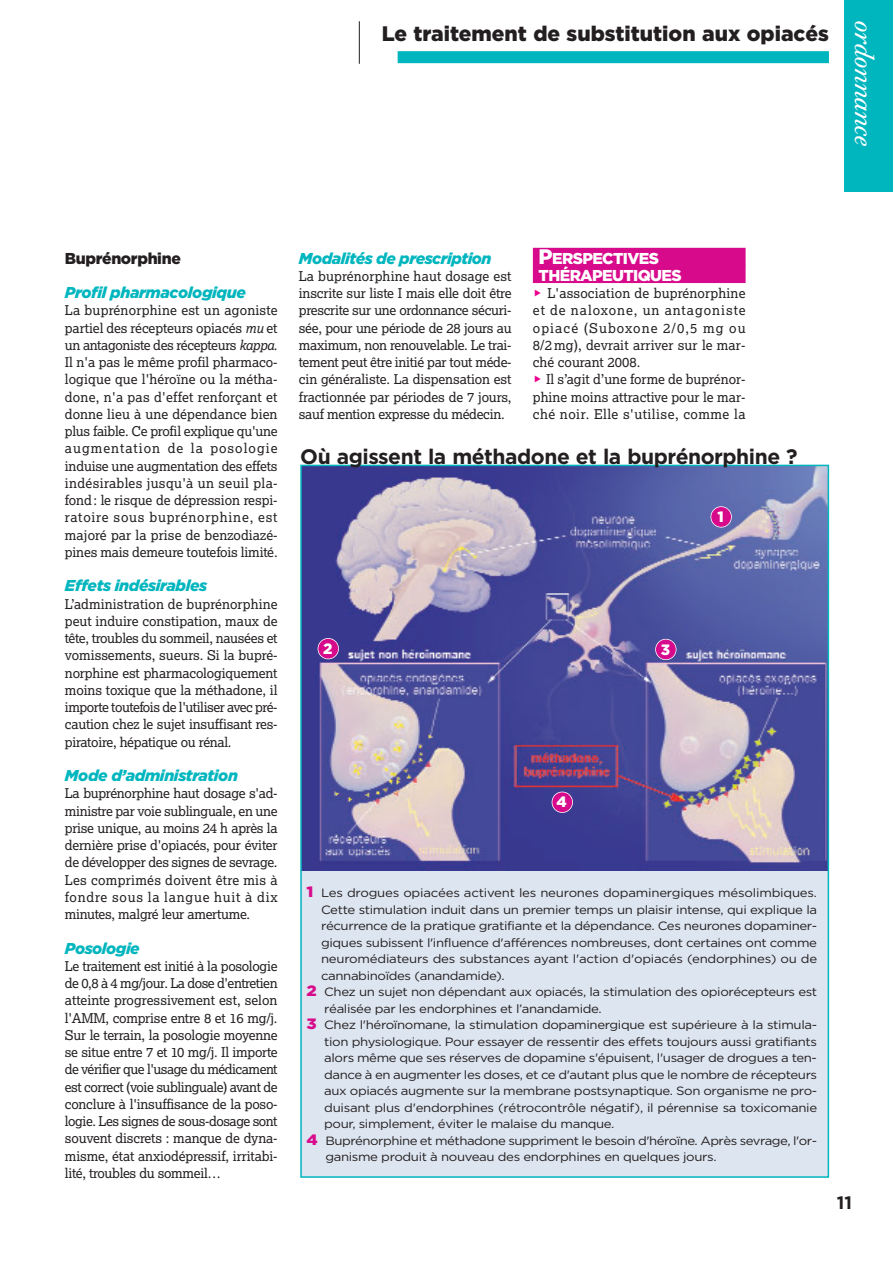
<style>
.page{position:relative;width:893px;height:1263px;background:#fff}
.page>*{position:absolute;margin:0;border:0;box-sizing:border-box;transform-origin:0 0}
.t1{font:italic 27px "Bodoni Old Face BE";color:#fff}
.t2{font:700 21px "Gotham";letter-spacing:-.02em;color:#231f20}
.t3{font:900 21px "Gotham";color:#231f20}
.t4{font:700 18px "Gotham";color:#231f20}
.t5{font:italic 900 15.75px "Gotham";letter-spacing:-.02em;color:#00b6be}
.t6{font:900 15.75px/17.2px "Gotham";letter-spacing:-.04em;color:#fff}
.t7{font:900 15.75px "Gotham";letter-spacing:-.02em;color:#231f20}
.t8{font:900 15px "Gotham";color:#fff}
.t9{font:13.5px/17.2px "Lexia Da Ma";letter-spacing:-.01em;color:#231f20;text-align:justify}
.t10{font:12px "Gotham";letter-spacing:-.03em;color:#231f20;scale:1.1 1}
.s1{font-style:italic}
.s2{font-size:21px}
.s3{color:#ec008c}
.s4{font-weight:900;font-size:15px;color:#d80a8c}
</style>
<div class="page">
<div style="left:844px;top:0;width:48px;height:191px;background:#00b6be"></div>
<div style="left:533px;top:248px;width:212px;height:18px;background:#d80a8c"></div>
<div style="left:533px;top:265px;width:212px;height:18px;background:#d80a8c"></div>
<div style="left:301px;top:465px;width:527px;height:712px;background:#dde5f0"></div>
<img style="left:303px;top:468px;width:523px;height:402px">
<div style="left:711px;top:507px;width:20px;height:20px;background:#d80a8c;border-radius:50%"></div>
<div style="left:710px;top:506px;width:21px;height:22px;border:2px solid #fff;border-radius:50%"></div>
<div style="left:318px;top:638px;width:20px;height:21px;background:#d80a8c;border-radius:50%"></div>
<div style="left:317px;top:638px;width:22px;height:21px;border:2px solid #fff;border-radius:50%"></div>
<div style="left:655px;top:639px;width:21px;height:21px;background:#d80a8c;border-radius:50%"></div>
<div style="left:655px;top:639px;width:21px;height:21px;border:2px solid #fff;border-radius:50%"></div>
<div style="left:552px;top:792px;width:20px;height:20px;background:#d80a8c;border-radius:50%"></div>
<div style="left:551px;top:792px;width:22px;height:21px;border:2px solid #fff;border-radius:50%"></div>
<div style="left:397px;top:51px;width:431px;height:12px;background:#00b6be"></div>
<hr style="left:359px;top:21px;width:1px;height:43px;background:#231f20">
<h2 class="t3" style="left:382px;top:26px;width:449px">Le traitement de substitution aux opiacés</h2>
<h1 class="t1" style="left:875px;top:19px;width:128px;rotate:90deg">ordonnance</h1>
<p class="t7" style="left:65px;top:252px;width:117px">Buprénorphine</p>
<p class="t5" style="left:65px;top:287px;width:182px">Profil pharmacologique</p>
<p class="t9" style="left:65px;top:303px;width:214px">La buprénorphine est un agoniste partiel des récepteurs opiacés <span class="s1">mu</span> et un antagoniste des récepteurs <span class="s1">kappa</span>.<br>Il n'a pas le même profil pharmaco&shy;logique que l'héroïne ou la métha&shy;done, n'a pas d'effet renforçant et donne lieu à une dépendance bien plus faible. Ce profil explique qu'une augmentation de la posologie induise une augmentation des effets indésirables jusqu'à un seuil pla&shy;fond: le risque de dépression respi&shy;ratoire sous buprénorphine, est majoré par la prise de benzodiazé&shy;pines mais demeure toutefois limité.</p>
<p class="t5" style="left:65px;top:580px;width:144px">Effets indésirables</p>
<p class="t9" style="left:65px;top:596px;width:214px">L’administration de buprénorphine peut induire constipation, maux de tête, troubles du sommeil, nausées et vomissements, sueurs. Si la bupré&shy;norphine est pharmacologiquement moins toxique que la méthadone, il importe toutefois de l'utiliser avec pré&shy;caution chez le sujet insuffisant res&shy;piratoire, hépatique ou rénal.</p>
<p class="t5" style="left:65px;top:770px;width:175px">Mode d’administration</p>
<p class="t9" style="left:65px;top:786px;width:214px">La buprénorphine haut dosage s'ad&shy;ministre par voie sublinguale, en une prise unique, au moins 24 h après la dernière prise d'opiacés, pour éviter de développer des signes de sevrage.<br>Les comprimés doivent être mis à fondre sous la langue huit à dix minutes, malgré leur amertume.</p>
<p class="t5" style="left:65px;top:942px;width:76px">Posologie</p>
<p class="t9" style="left:65px;top:958px;width:214px">Le traitement est initié à la posologie de 0,8 à 4 mg/jour. La dose d'entretien atteinte progressivement est, selon l'AMM, comprise entre 8 et 16 mg/j.<br>Sur le terrain, la posologie moyenne se situe entre 7 et 10 mg/j. Il importe de vérifier que l'usage du médicament est correct (voie sublinguale) avant de conclure à l'insuffisance de la poso&shy;logie. Les signes de sous-dosage sont souvent discrets : manque de dyna&shy;misme, état anxiodépressif, irritabi&shy;lité, troubles du sommeil…</p>
<p class="t5" style="left:299px;top:252px;width:194px">Modalités de prescription</p>
<p class="t9" style="left:299px;top:268px;width:214px">La buprénorphine haut dosage est inscrite sur liste I mais elle doit être prescrite sur une ordonnance sécuri&shy;sée, pour une période de 28 jours au maximum, non renouvelable. Le trai&shy;tement peut être initié par tout méde&shy;cin généraliste. La dispensation est fractionnée par périodes de 7 jours, sauf mention expresse du médecin.</p>
<p class="t6" style="left:538px;top:251px;width:144px"><span class="s2">P</span>ERSPECTIVES<br>THÉRAPEUTIQUES</p>
<p class="t9" style="left:533px;top:286px;width:214px"><span class="s3">◆</span> L'association de buprénorphine et de naloxone, un antagoniste opiacé (Suboxone 2/0,5 mg ou 8/2 mg), devrait arriver sur le mar&shy;ché courant 2008.</p>
<p class="t9" style="left:533px;top:372px;width:214px"><span class="s3">◆</span> Il s’agit d’une forme de buprénor&shy;phine moins attractive pour le mar&shy;ché noir. Elle s'utilise, comme la</p>
<h2 class="t2" style="left:300px;top:449px;width:499px">Où agissent la méthadone et la buprénorphine ?</h2>
<p class="t8" style="left:717px;top:511px;width:8px">1</p>
<p class="t8" style="left:323px;top:643px;width:11px">2</p>
<p class="t8" style="left:660px;top:644px;width:11px">3</p>
<p class="t8" style="left:556px;top:797px;width:12px">4</p>
<p class="t10" style="left:306px;top:888px;width:466px"><span class="s4">1</span> Les drogues opiacées activent les neurones dopaminergiques mésolimbiques.</p>
<p class="t10" style="left:321px;top:905px;width:452px">Cette stimulation induit dans un premier temps un plaisir intense, qui explique la</p>
<p class="t10" style="left:321px;top:921px;width:452px">récurrence de la pratique gratifiante et la dépendance. Ces neurones dopaminer-</p>
<p class="t10" style="left:321px;top:938px;width:452px">giques subissent l'influence d'afférences nombreuses, dont certaines ont comme</p>
<p class="t10" style="left:321px;top:954px;width:452px">neuromédiateurs des substances ayant l'action d'opiacés (endorphines) ou de</p>
<p class="t10" style="left:321px;top:971px;width:168px">cannabinoïdes (anandamide).</p>
<p class="t10" style="left:306px;top:987px;width:466px"><span class="s4">2</span> Chez un sujet non dépendant aux opiacés, la stimulation des opiorécepteurs est</p>
<p class="t10" style="left:324px;top:1004px;width:254px">réalisée par les endorphines et l’anandamide.</p>
<p class="t10" style="left:306px;top:1020px;width:466px"><span class="s4">3</span> Chez l'héroïnomane, la stimulation dopaminergique est supérieure à la stimula-</p>
<p class="t10" style="left:324px;top:1037px;width:449px">tion physiologique. Pour essayer de ressentir des effets toujours aussi gratifiants</p>
<p class="t10" style="left:324px;top:1053px;width:449px">alors même que ses réserves de dopamine s'épuisent, l'usager de drogues a ten-</p>
<p class="t10" style="left:324px;top:1070px;width:449px">dance à en augmenter les doses, et ce d'autant plus que le nombre de récepteurs</p>
<p class="t10" style="left:324px;top:1086px;width:449px">aux opiacés augmente sur la membrane postsynaptique. Son organisme ne pro-</p>
<p class="t10" style="left:324px;top:1103px;width:449px">duisant plus d'endorphines (rétrocontrôle négatif), il pérennise sa toxicomanie</p>
<p class="t10" style="left:324px;top:1119px;width:265px">pour, simplement, éviter le malaise du manque.</p>
<p class="t10" style="left:306px;top:1136px;width:466px"><span class="s4">4</span> Buprénorphine et méthadone suppriment le besoin d'héroïne. Après sevrage, l'or-</p>
<p class="t10" style="left:325px;top:1152px;width:357px">ganisme produit à nouveau des endorphines en quelques jours.</p>
<h3 class="t4" style="left:836px;top:1196px;width:17px">11</h3>
</div>
